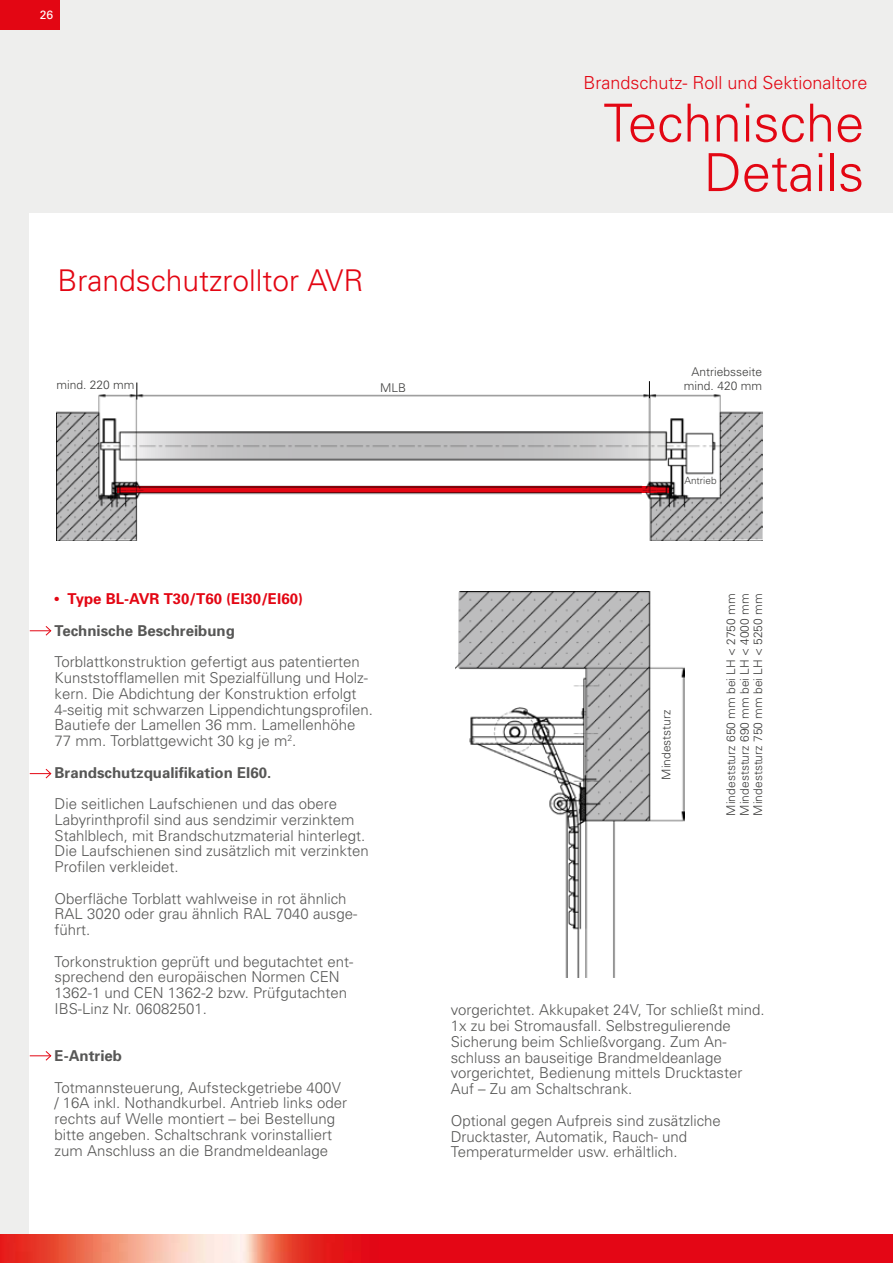
<style>
.page{position:relative;width:893px;height:1263px;background:#fff}
.page>*{position:absolute;margin:0;border:0;box-sizing:border-box;transform-origin:0 0}
.t1{font:300 52.5px/49.5px "Univers";color:#e30613;text-align:right}
.t2{font:300 30px "Univers";color:#e30613}
.t3{font:300 18px "Univers";color:#e30613}
.t4{font:300 15px/15.8px "Univers";color:#575756}
.t5{font:700 15px/31.5px "Univers";color:#e30613}
.t6{font:700 15px "Univers";color:#575756}
.t7{font:300 12px/13.5px "Univers";color:#3c3c3b;text-align:right}
.t8{font:12px "Univers";color:#fff}
.t9{font:300 10.05px "Univers";color:#3c3c3b}
.s1{color:#575756}
</style>
<div class="page">
<div style="left:0;top:0;width:893px;height:1234px;background:#eeeeed"></div>
<div style="left:30px;top:213px;width:863px;height:1021px;background:#fff"></div>
<img style="left:0;top:1234px;width:893px;height:29px">
<div style="left:0;top:0;width:60px;height:30px;background:#e30613"></div>
<img style="left:56px;top:394px;width:707px;height:146px">
<svg style="left:137px;top:382px;width:1px;height:17px"></svg>
<svg style="left:649px;top:381px;width:1px;height:17px"></svg>
<svg style="left:30px;top:626px;width:21px;height:10px"></svg>
<svg style="left:30px;top:1051px;width:21px;height:10px"></svg>
<svg style="left:30px;top:769px;width:21px;height:10px"></svg>
<img style="left:456px;top:592px;width:229px;height:385px">
<p class="t8" style="left:40px;top:8px;width:15px">26</p>
<h2 class="t2" style="left:57px;top:262px;width:308px">Brandschutzrolltor AVR</h2>
<p class="t7" style="left:57px;top:378px;width:80px">mind. 220 mm</p>
<p class="t7" style="left:380px;top:381px;width:28px">MLB</p>
<p class="t5" style="left:55px;top:583px;width:250px">● Type BL-AVR T30/T60 (EI30/EI60)<br><span class="s1">Technische Beschreibung</span></p>
<p class="t4" style="left:55px;top:654px;width:320px">Torblattkonstruktion gefertigt aus patentierten Kunststofflamellen mit Spezialfüllung und Holz&shy;kern. Die Abdichtung der Konstruktion erfolgt 4-seitig mit schwarzen Lippendichtungsprofilen.<br>Bautiefe der Lamellen 36 mm. Lamellenhöhe 77 mm. Torblattgewicht 30 kg je m<sup>2</sup>.</p>
<p class="t6" style="left:55px;top:763px;width:218px">Brandschutzqualifikation EI60.</p>
<p class="t4" style="left:55px;top:796px;width:316px">Die seitlichen Laufschienen und das obere Labyrinthprofil sind aus sendzimir verzinktem Stahlblech, mit Brandschutzmaterial hinterlegt.<br>Die Laufschienen sind zusätzlich mit verzinkten Profilen verkleidet.</p>
<p class="t4" style="left:55px;top:890px;width:304px">Oberfläche Torblatt wahlweise in rot ähnlich<br>RAL 3020 oder grau ähnlich RAL 7040 ausge&shy;führt.</p>
<p class="t4" style="left:55px;top:953px;width:300px">Torkonstruktion geprüft und begutachtet ent&shy;sprechend den europäischen Normen CEN 1362-1 und CEN 1362-2 bzw. Prüfgutachten IBS-Linz Nr. 06082501.</p>
<p class="t6" style="left:55px;top:1047px;width:69px">E-Antrieb</p>
<p class="t4" style="left:55px;top:1079px;width:294px">Totmannsteuerung, Aufsteckgetriebe 400V / 16A inkl. Nothandkurbel. Antrieb links oder rechts auf Welle montiert – bei Bestellung bitte angeben. Schaltschrank vorinstalliert zum Anschluss an die Brandmeldeanlage</p>
<p class="t3" style="left:583px;top:71px;width:286px">Brandschutz- Roll und Sektionaltore</p>
<h1 class="t1" style="left:603px;top:98px;width:262px">Technische<br>Details</h1>
<p class="t7" style="left:684px;top:365px;width:80px">Antriebsseite mind. 420 mm</p>
<p class="t9" style="left:684px;top:475px;width:34px">Antrieb</p>
<p class="t7" style="left:659px;top:780px;width:71px;rotate:-90deg">Mindeststurz</p>
<p class="t7" style="left:724px;top:815px;width:223px;text-align:justify;rotate:-90deg">Mindeststurz 650 mm bei LH &lt; 2750 mm Mindeststurz 690 mm bei LH &lt; 4000 mm Mindeststurz 750 mm bei LH &lt; 5250 mm</p>
<p class="t4" style="left:451px;top:1002px;width:315px">vorgerichtet. Akkupaket 24V, Tor schließt mind.<br>1x zu bei Stromausfall. Selbstregulierende Sicherung beim Schließvorgang. Zum An&shy;schluss an bauseitige Brandmeldeanlage vorgerichtet, Bedienung mittels Drucktaster Auf – Zu am Schaltschrank.</p>
<p class="t4" style="left:451px;top:1112px;width:272px">Optional gegen Aufpreis sind zusätzliche<br>Drucktaster, Automatik, Rauch- und<br>Temperaturmelder usw. erhältlich.</p>
</div>
